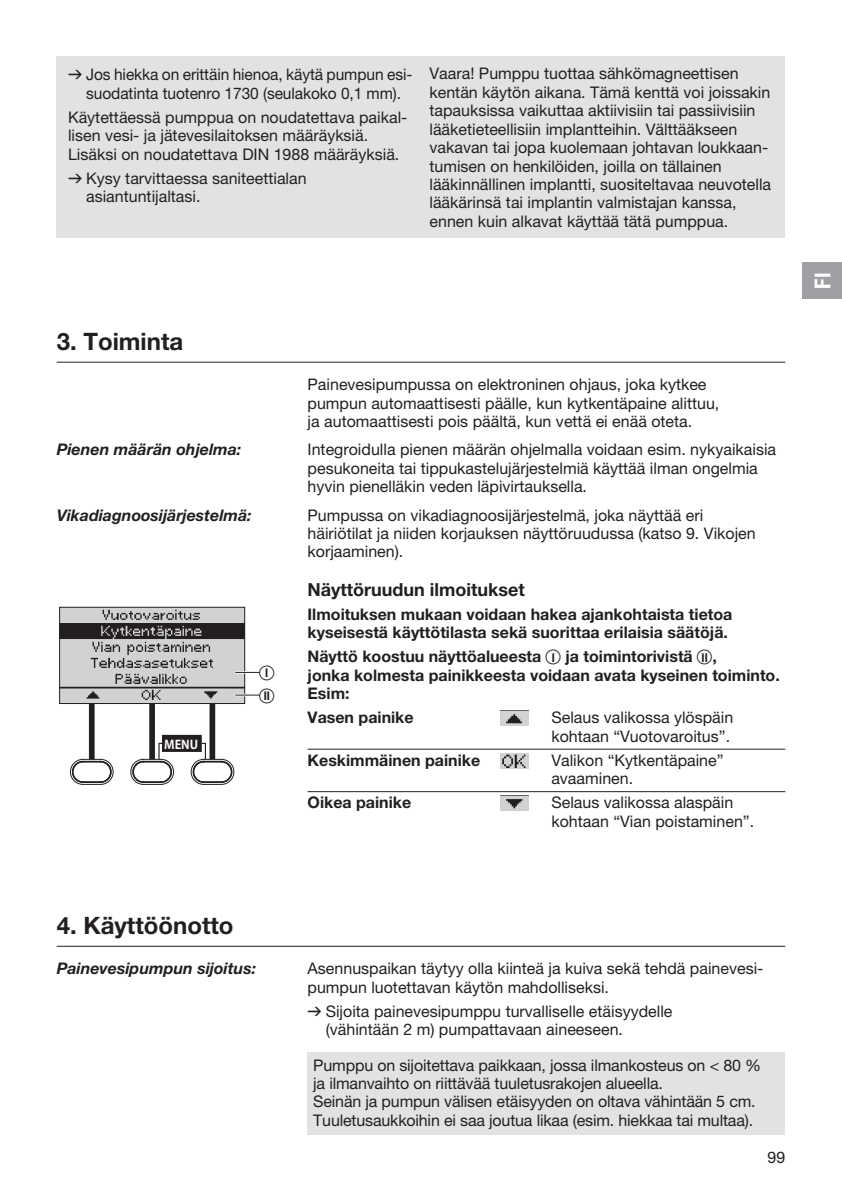
<style>
.page{position:relative;width:842px;height:1191px;background:#fff}
.page>*{position:absolute;margin:0;border:0;box-sizing:border-box;transform-origin:0 0}
.t1{font:700 24px "GARDENA Pro";color:#231f20}
.t2{font:22px "GARDENA Pro Bo Cond";color:#fff}
.t3{font:20px "Ziffernim Kreisund Quadrat BQ";color:#231f20}
.t4{font:700 18px "GARDENA Pro";color:#231f20}
.t5{font:16px/18.4px "GARDENA Pro";color:#231f20}
.t6{font:700 16px/18.4px "GARDENA Pro";color:#231f20}
.t7{font:italic 700 16px "GARDENA Pro";color:#231f20}
.t8{font:700 12px "Koz Go Pro";color:#fefefe}
.t9{font:12px "GARDENA Pro Bo Cond";color:#231f20}
.s1{font-family:"Formdruck"}
.s2{font-family:"GARDENA Pro Bo Cond";font-size:12px}
.s3{font-family:"Ziffernim Kreisund Quadrat BQ";font-size:20px}
.s4{font-family:"Ziffernim Kreisund Quadrat BQ";font-weight:400;font-size:20px}
.s5{font-family:"GARDENA Pro Bo Cond";font-weight:400;font-size:12px}
</style>
<div class="page">
<div style="left:57px;top:57px;width:728px;height:181px;background:#e1e2e4"></div>
<hr style="left:57px;top:362px;width:728px;height:1px;background:#231f20">
<svg style="left:70px;top:758px;width:44px;height:27px"></svg>
<div style="left:89px;top:703px;width:6px;height:56px;background:#231f20"></div>
<div style="left:149px;top:703px;width:6px;height:56px;background:#231f20"></div>
<div style="left:210px;top:703px;width:5px;height:56px;background:#231f20"></div>
<div style="left:163px;top:735px;width:38px;height:16px;background:#231f20"></div>
<div style="left:162px;top:735px;width:40px;height:17px;border:1px solid #231f20"></div>
<svg style="left:130px;top:742px;width:44px;height:43px"></svg>
<svg style="left:190px;top:742px;width:44px;height:43px"></svg>
<img style="left:61px;top:609px;width:182px;height:91px">
<div style="left:59px;top:607px;width:186px;height:96px;border:1px solid #231f20"></div>
<hr style="left:236px;top:694px;width:23px;height:2px;background:#fff">
<svg style="left:236px;top:694px;width:23px;height:1px"></svg>
<hr style="left:236px;top:671px;width:23px;height:2px;background:#fff">
<svg style="left:236px;top:672px;width:23px;height:1px"></svg>
<hr style="left:308px;top:748px;width:477px;height:1px;background:#231f20">
<hr style="left:308px;top:791px;width:477px;height:1px;background:#231f20">
<div style="left:500px;top:710px;width:29px;height:16px;background:#d1d2d4"></div>
<img style="left:500px;top:710px;width:29px;height:14px">
<svg style="left:500px;top:767px;width:29px;height:1px"></svg>
<img style="left:500px;top:753px;width:29px;height:14px">
<div style="left:500px;top:795px;width:29px;height:16px;background:#d1d2d4"></div>
<img style="left:500px;top:795px;width:29px;height:14px">
<div style="left:308px;top:1052px;width:477px;height:82px;background:#e1e2e4"></div>
<hr style="left:57px;top:945px;width:728px;height:1px;background:#231f20">
<div style="left:802px;top:262px;width:40px;height:37px;background:#9d9fa2"></div>
<p class="t5" style="left:68px;top:65px;width:346px;text-align:center"><span class="s1">v</span> Jos hiekka on erittäin hienoa, käytä pumpun esi&shy;suodatinta tuotenro 1730 (seulakoko 0,1 mm).</p>
<p class="t5" style="left:68px;top:108px;width:341px">Käytettäessä pumppua on noudatettava paikal&shy;lisen vesi- ja jätevesilaitoksen määräyksiä.<br>Lisäksi on noudatettava DIN 1988 määräyksiä.</p>
<p class="t5" style="left:86px;top:169px;width:222px;text-indent:-18px"><span class="s1">v</span> Kysy tarvittaessa saniteettialan asiantuntijaltasi.</p>
<p class="t5" style="left:429px;top:64px;width:343px">Vaara! Pumppu tuottaa sähkömagneettisen kentän käytön aikana. Tämä kenttä voi joissakin tapauksissa vaikuttaa aktiivisiin tai passiivisiin lääketieteellisiin implantteihin. Välttääkseen vakavan tai jopa kuolemaan johtavan loukkaan&shy;tumisen on henkilöiden, joilla on tällainen lääkinnällinen implantti, suositeltavaa neuvotella lääkärinsä tai implantin valmistajan kanssa, ennen kuin alkavat käyttää tätä pumppua.</p>
<h1 class="t1" style="left:57px;top:327px;width:128px">3. Toiminta</h1>
<p class="t5" style="left:308px;top:375px;width:413px">Painevesipumpussa on elektroninen ohjaus, joka kytkee pumpun automaattisesti päälle, kun kytkentäpaine alittuu, ja automaattisesti pois päältä, kun vettä ei enää oteta.</p>
<p class="t7" style="left:57px;top:440px;width:186px">Pienen määrän ohjelma:</p>
<p class="t5" style="left:308px;top:440px;width:470px">Integroidulla pienen määrän ohjelmalla voidaan esim. nykyaikaisia pesukoneita tai tippukastelujärjestelmiä käyttää ilman ongelmia hyvin pienelläkin veden läpivirtauksella.</p>
<p class="t7" style="left:57px;top:505px;width:196px">Vikadiagnoosijärjestelmä:</p>
<p class="t5" style="left:308px;top:505px;width:450px">Pumpussa on vikadiagnoosijärjestelmä, joka näyttää eri häiriötilat ja niiden korjauksen näyttöruudussa (katso 9. Vikojen korjaaminen).</p>
<p class="t8" style="left:164px;top:737px;width:35px">MENU</p>
<p class="t3" style="left:259px;top:661px;width:16px">ß<span class="s2">I</span></p>
<p class="t9" style="left:259px;top:688px;width:16px"><span class="s3">ß</span>I I</p>
<p class="t4" style="left:308px;top:578px;width:219px">Näyttöruudun ilmoitukset</p>
<p class="t6" style="left:308px;top:604px;width:426px">Ilmoituksen mukaan voidaan hakea ajankohtaista tietoa kyseisestä käyttötilasta sekä suorittaa erilaisia säätöjä.</p>
<p class="t6" style="left:308px;top:647px;width:474px">Näyttö koostuu näyttöalueesta <span class="s4">ß</span><span class="s5">I</span> ja toimintorivistä <span class="s4">ß</span><span class="s5">II</span> ,<br>jonka kolmesta painikkeesta voidaan avata kyseinen toiminto.<br>Esim:</p>
<p class="t6" style="left:308px;top:708px;width:108px">Vasen painike</p>
<p class="t5" style="left:551px;top:708px;width:183px">Selaus valikossa ylöspäin kohtaan “Vuotovaroitus”.</p>
<p class="t6" style="left:308px;top:750px;width:174px">Keskimmäinen painike</p>
<p class="t5" style="left:551px;top:750px;width:174px">Valikon “Kytkentäpaine” avaaminen.</p>
<p class="t6" style="left:308px;top:793px;width:105px">Oikea painike</p>
<p class="t5" style="left:551px;top:793px;width:204px">Selaus valikossa alaspäin kohtaan “Vian poistaminen”.</p>
<h2 class="t2" style="left:809px;top:289px;width:17px;rotate:-90deg">FI</h2>
<h1 class="t1" style="left:57px;top:911px;width:178px">4. Käyttöönotto</h1>
<p class="t7" style="left:57px;top:958px;width:201px">Painevesipumpun sijoitus:</p>
<p class="t5" style="left:308px;top:959px;width:457px">Asennuspaikan täytyy olla kiinteä ja kuiva sekä tehdä painevesi&shy;pumpun luotettavan käytön mahdolliseksi.</p>
<p class="t5" style="left:326px;top:1001px;width:348px;text-indent:-18px"><span class="s1">v</span> Sijoita painevesipumppu turvalliselle etäisyydelle (vähintään 2 m) pumpattavaan aineeseen.</p>
<p class="t5" style="left:313px;top:1055px;width:449px">Pumppu on sijoitettava paikkaan, jossa ilmankosteus on &lt; 80 % ja ilmanvaihto on riittävää tuuletusrakojen alueella.<br>Seinän ja pumpun välisen etäisyyden on oltava vähintään 5 cm.<br>Tuuletusaukkoihin ei saa joutua likaa (esim. hiekkaa tai multaa).</p>
<p class="t5" style="left:767px;top:1147px;width:19px">99</p>
</div>
